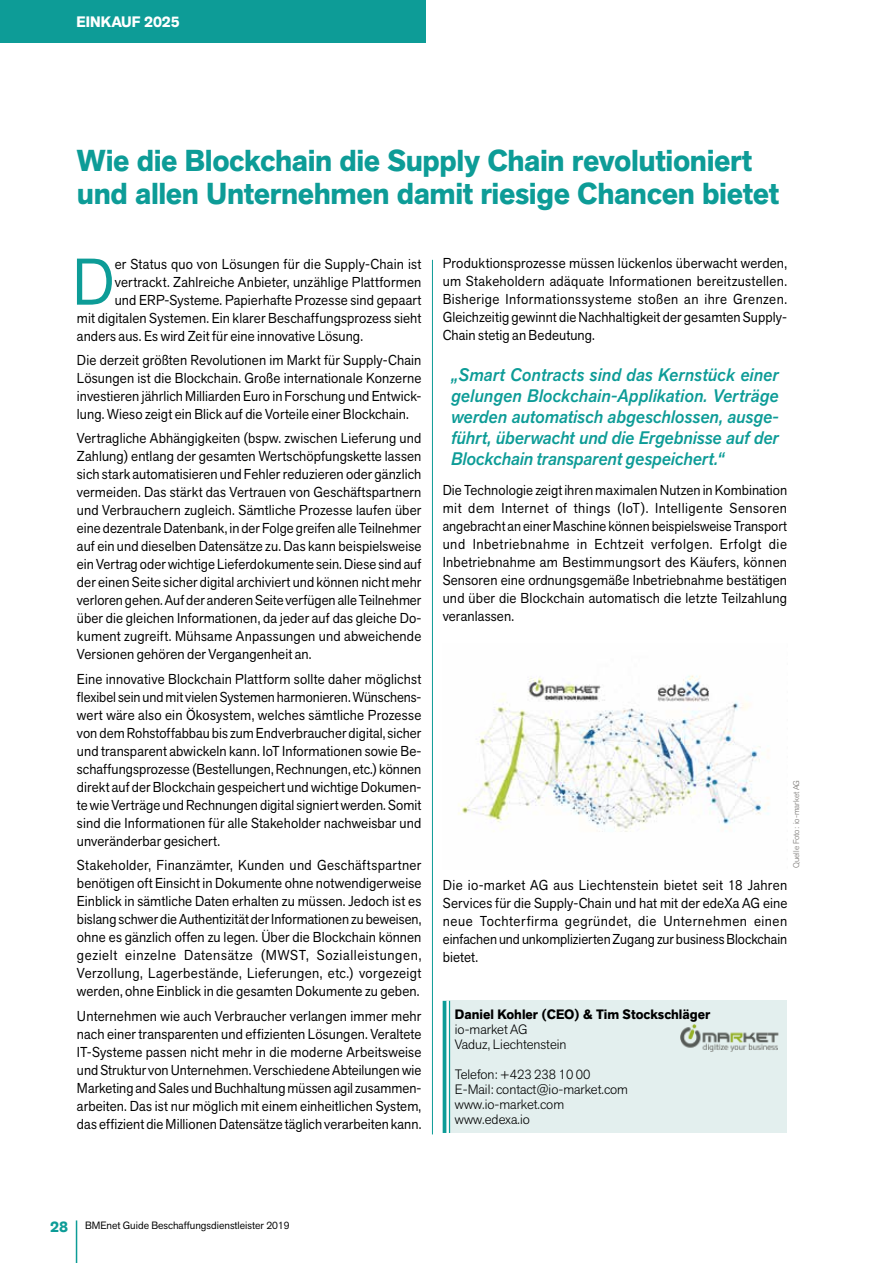
<style>
.page{position:relative;width:893px;height:1263px;background:#fff}
.page>*{position:absolute;margin:0;border:0;box-sizing:border-box;transform-origin:0 0}
.t1{font:65.25px "Akzid Grtsk Next";color:#0d9c97;scale:.95 1}
.t2{font:700 30px/33px "Akzid Grtsk Next";letter-spacing:-.01em;color:#0d9c97}
.t3{font:18px/21px "Akzid Grtsk Next Med It";color:#0d9c97;text-align:justify;scale:.95 1}
.t4{font:700 15px "Akzid Grtsk Next";letter-spacing:-.01em;color:#fff}
.t5{font:14.25px/18px "Akzid Grtsk Next";letter-spacing:.01em;color:#000;text-align:justify;scale:.95 1}
.t6{font:14.25px/18px "Akzid Grtsk Next";letter-spacing:.01em;color:#000;text-align:justify;scale:.94 1}
.t7{font:300 13.5px/15px "Akzid Grtsk Next";color:#000}
.t8{font:700 13.5px "Akzid Grtsk Next";color:#000}
.t9{font:10.5px "Akzid Grtsk Next";color:#000}
.t10{font:300 8.25px "Akzid Grtsk Next";color:#75726f}
.s1{font-weight:700;font-size:15px;color:#0d9c97}
</style>
<div class="page">
<hr style="left:76px;top:1220px;width:1px;height:43px;background:#0d9c97">
<div style="left:0;top:0;width:425px;height:43px;background:#0d9c97"></div>
<div style="left:446px;top:1001px;width:341px;height:132px;background:#e3efee"></div>
<svg style="left:446px;top:1001px;width:2px;height:132px"></svg>
<hr style="left:443px;top:1001px;width:3px;height:132px;background:#0d9c97">
<hr style="left:449px;top:1001px;width:1px;height:132px;background:#0d9c97">
<hr style="left:432px;top:260px;width:1px;height:874px;background:#0d9c97">
<img style="left:680px;top:1024px;width:99px;height:27px">
<img style="left:458px;top:675px;width:311px;height:157px">
<p class="t4" style="left:77px;top:12px;width:105px">EINKAUF 2025</p>
<h2 class="t2" style="left:77px;top:145px;width:703px">Wie die Blockchain die Supply Chain revolutioniert und allen Unternehmen damit riesige Chancen bietet</h2>
<h1 class="t1" style="left:72px;top:240px;width:46px">D</h1>
<p class="t5" style="left:115px;top:255px;width:324px">er Status quo von Lösungen für die Supply-Chain ist</p>
<p class="t5" style="left:115px;top:273px;width:324px">vertrackt. Zahlreiche Anbieter, unzählige Plattformen</p>
<p class="t5" style="left:115px;top:291px;width:324px">und ERP-Systeme. Papierhafte Prozesse sind gepaart</p>
<p class="t5" style="left:77px;top:309px;width:364px">mit digitalen Systemen. Ein klarer Beschaffungsprozess sieht</p>
<p class="t5" style="left:77px;top:327px;width:303px">anders aus. Es wird Zeit für eine innovative Lösung.</p>
<p class="t5" style="left:77px;top:351px;width:364px">Die derzeit größten Revolutionen im Markt für Supply-Chain Lösungen ist die Blockchain. Große internationale Konzerne investieren jährlich Milliarden Euro in Forschung und Entwick&shy;lung. Wieso zeigt ein Blick auf die Vorteile einer Blockchain.</p>
<p class="t5" style="left:77px;top:429px;width:364px">Vertragliche Abhängigkeiten (bspw. zwischen Lieferung und Zahlung) entlang der gesamten Wertschöpfungskette lassen sich stark automatisieren und Fehler reduzieren oder gänzlich vermeiden. Das stärkt das Vertrauen von Geschäftspartnern und Verbrauchern zugleich. Sämtliche Prozesse laufen über eine dezentrale Datenbank, in der Folge greifen alle Teilnehmer auf ein und dieselben Datensätze zu. Das kann beispielsweise ein Vertrag oder wichtige Lieferdokumente sein. Diese sind auf der einen Seite sicher digital archiviert und können nicht mehr verloren gehen. Auf der anderen Seite verfügen alle Teilnehmer über die gleichen Informationen, da jeder auf das gleiche Do&shy;kument zugreift. Mühsame Anpassungen und abweichende Versionen gehören der Vergangenheit an.</p>
<p class="t5" style="left:77px;top:670px;width:364px">Eine innovative Blockchain Plattform sollte daher möglichst flexibel sein und mit vielen Systemen harmonieren. Wünschens&shy;wert wäre also ein Ökosystem, welches sämtliche Prozesse von dem Rohstoffabbau bis zum Endverbraucher digital, sicher und transparent abwickeln kann. IoT Informationen sowie Be&shy;schaffungsprozesse (Bestellungen, Rechnungen, etc.) können direkt auf der Blockchain gespeichert und wichtige Dokumen&shy;te wie Verträge und Rechnungen digital signiert werden. Somit sind die Informationen für alle Stakeholder nachweisbar und unveränderbar gesichert.</p>
<p class="t5" style="left:77px;top:856px;width:364px">Stakeholder, Finanzämter, Kunden und Geschäftspartner benötigen oft Einsicht in Dokumente ohne notwendigerweise Einblick in sämtliche Daten erhalten zu müssen. Jedoch ist es bislang schwer die Authentizität der Informationen zu beweisen, ohne es gänzlich offen zu legen. Über die Blockchain können gezielt einzelne Datensätze (MWST, Sozialleistungen, Verzollung, Lagerbestände, Lieferungen, etc.) vorgezeigt werden, ohne Einblick in die gesamten Dokumente zu geben.</p>
<p class="t5" style="left:77px;top:1006px;width:364px">Unternehmen wie auch Verbraucher verlangen immer mehr nach einer transparenten und effizienten Lösungen. Veraltete IT-Systeme passen nicht mehr in die moderne Arbeitsweise und Struktur von Unternehmen. Verschiedene Abteilungen wie Marketing and Sales und Buchhaltung müssen agil zusammen&shy;arbeiten. Das ist nur möglich mit einem einheitlichen System, das effizient die Millionen Datensätze täglich verarbeiten kann.</p>
<p class="t5" style="left:443px;top:254px;width:364px">Produktionsprozesse müssen lückenlos überwacht werden, um Stakeholdern adäquate Informationen bereitzustellen.<br>Bisherige Informationssysteme stoßen an ihre Grenzen.<br>Gleichzeitig gewinnt die Nachhaltigkeit der gesamten Supply-Chain stetig an Bedeutung.</p>
<p class="t3" style="left:451px;top:364px;width:346px">„Smart Contracts sind das Kernstück einer gelungen Blockchain-Applikation. Verträge werden automatisch abgeschlossen, ausge&shy;führt, überwacht und die Ergebnisse auf der Blockchain transparent gespeichert.“</p>
<p class="t6" style="left:443px;top:481px;width:368px">Die Technologie zeigt ihren maximalen Nutzen in Kombination mit dem Internet of things (IoT). Intelligente Sensoren angebracht an einer Maschine können beispielsweise Transport und Inbetriebnahme in Echtzeit verfolgen. Erfolgt die Inbetriebnahme am Bestimmungsort des Käufers, können Sensoren eine ordnungsgemäße Inbetriebnahme bestätigen und über die Blockchain automatisch die letzte Teilzahlung veranlassen.</p>
<p class="t10" style="left:791px;top:868px;width:90px;rotate:-90deg">Quelle Foto: io-market AG</p>
<p class="t5" style="left:443px;top:876px;width:364px">Die io-market AG aus Liechtenstein bietet seit 18 Jahren Services für die Supply-Chain und hat mit der edeXa AG eine neue Tochterfirma gegründet, die Unternehmen einen einfachen und unkomplizierten Zugang zur business Blockchain bietet.</p>
<p class="t8" style="left:455px;top:1006px;width:257px">Daniel Kohler (CEO) &amp; Tim Stockschläger</p>
<p class="t7" style="left:455px;top:1022px;width:113px">io-market AG<br>Vaduz, Liechtenstein</p>
<p class="t7" style="left:455px;top:1067px;width:175px">Telefon: +423 238 10 00<br>E-Mail: contact@io-market.com www.io-market.com www.edexa.io</p>
<p class="t9" style="left:50px;top:1218px;width:241px"><span class="s1">28</span> BMEnet Guide Beschaffungsdienstleister 2019</p>
</div>
